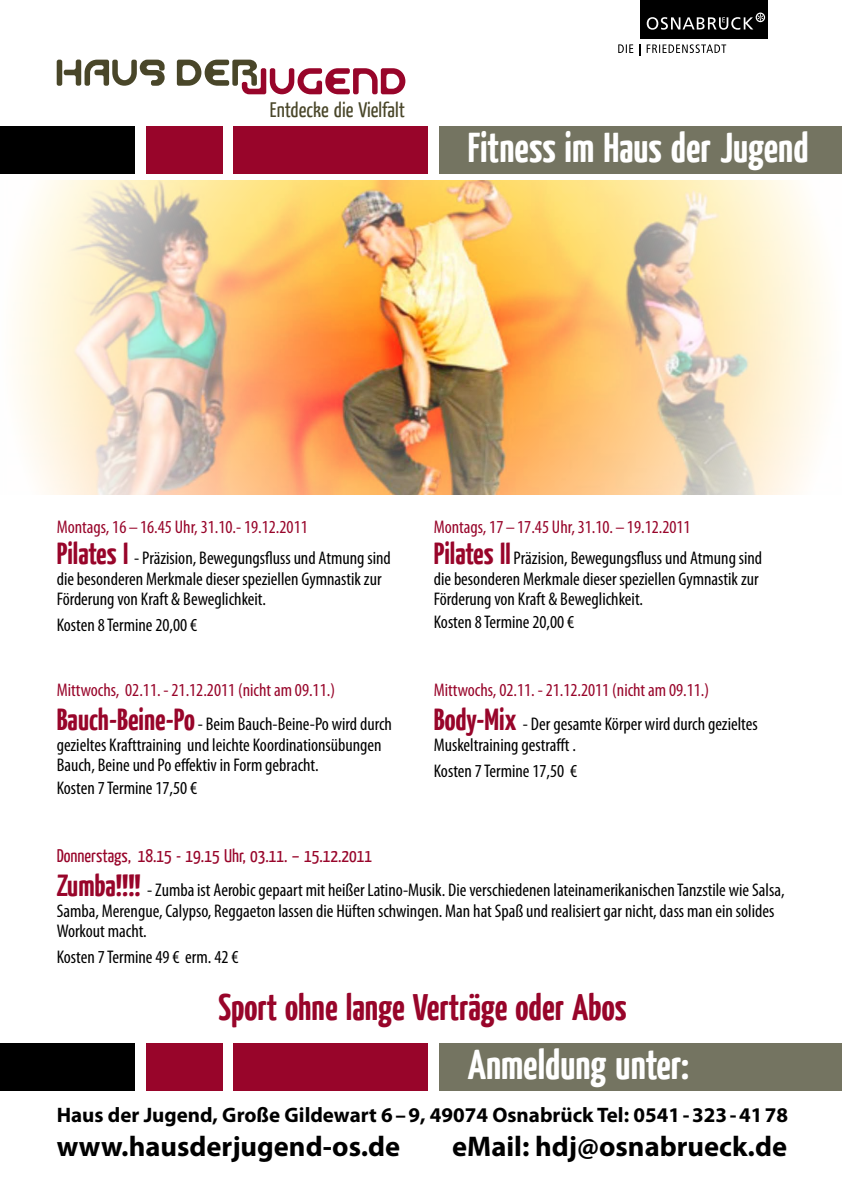
<style>
.page{position:relative;width:842px;height:1191px;background:#fff}
.page>*{position:absolute;margin:0;border:0;box-sizing:border-box;transform-origin:0 0}
.t1{font:700 41.8px "Yanone Kaffeesatz";color:#fff}
.t2{font:700 37px "Yanone Kaffeesatz";color:#98052a}
.t3{font:700 28.5px "Myriad Pro";color:#000}
.t4{font:700 21px "Myriad Pro";color:#000}
.t5{font:21px "Yanone Kaffeesatz";color:#494629}
.t6{font:condensed 18.4px/20.4px "Myriad Pro";color:#000}
.t7{font:condensed 18.4px/34.3px "Myriad Pro";color:#98052a}
.t8{font:18.4px "Yanone Kaffeesatz";color:#98052a}
.s1{color:#98052a}
.s2{font-family:"Yanone Kaffeesatz";font-weight:700;font-stretch:normal;font-size:30.6px;color:#98052a}
.s3{font-family:"Yanone Kaffeesatz";font-weight:700;font-stretch:normal;font-size:30.6px}
.s4{color:#000}
</style>
<div class="page">
<img style="left:15px;top:181px;width:813px;height:314px">
<svg style="left:57px;top:60px;width:348px;height:34px"></svg>
<div style="left:640px;top:0;width:127px;height:39px;background:#000"></div>
<svg style="left:647px;top:13px;width:118px;height:17px"></svg>
<svg style="left:639px;top:44px;width:2px;height:12px"></svg>
<svg style="left:647px;top:44px;width:79px;height:9px"></svg>
<svg style="left:618px;top:44px;width:15px;height:9px"></svg>
<div style="left:146px;top:1043px;width:76px;height:47px;background:#98052a"></div>
<div style="left:234px;top:1043px;width:194px;height:47px;background:#98052a"></div>
<div style="left:440px;top:1043px;width:402px;height:47px;background:#747461"></div>
<div style="left:0;top:1043px;width:134px;height:47px;background:#000"></div>
<div style="left:146px;top:126px;width:76px;height:48px;background:#98052a"></div>
<div style="left:234px;top:126px;width:194px;height:48px;background:#98052a"></div>
<div style="left:440px;top:126px;width:402px;height:48px;background:#747461"></div>
<div style="left:0;top:126px;width:134px;height:48px;background:#000"></div>
<p class="t5" style="left:270px;top:96px;width:136px">Entdecke die Vielfalt</p>
<h1 class="t1" style="left:468px;top:120px;width:342px">Fitness im Haus der Jugend</h1>
<p class="t6" style="left:57px;top:510px;width:336px;line-height:31.5px"><span class="s1">Montags, 16 – 16.45 Uhr, 31.10.- 19.12.2011<br></span><span class="s2">Pilates I</span> - Präzision, Bewegungsfluss und Atmung sind</p>
<p class="t6" style="left:57px;top:568px;width:326px">die besonderen Merkmale dieser speziellen Gymnastik zur<br>Förderung von Kraft &amp; Beweglichkeit.</p>
<p class="t6" style="left:57px;top:614px;width:142px">Kosten 8 Termine 20,00 €</p>
<p class="t7" style="left:57px;top:672px;width:337px">Mittwochs, 02.11. - 21.12.2011 (nicht am 09.11.)<br><span class="s3">Bauch-Beine-Po</span> <span class="s4">- Beim Bauch-Beine-Po wird durch</span></p>
<p class="t6" style="left:57px;top:734px;width:326px">gezieltes Krafttraining und leichte Koordinationsübungen<br>Bauch, Beine und Po effektiv in Form gebracht.</p>
<p class="t6" style="left:57px;top:777px;width:142px">Kosten 7 Termine 17,50 €</p>
<p class="t7" style="left:434px;top:511px;width:330px;line-height:31.4px">Montags, 17 – 17.45 Uhr, 31.10.– 19.12.2011<br><span class="s3">Pilates II</span> <span class="s4">Präzision, Bewegungsfluss und Atmung sind</span></p>
<p class="t6" style="left:434px;top:568px;width:326px">die besonderen Merkmale dieser speziellen Gymnastik zur<br>Förderung von Kraft &amp; Beweglichkeit.</p>
<p class="t6" style="left:434px;top:612px;width:142px">Kosten 8 Termine 20,00 €</p>
<p class="t7" style="left:434px;top:672px;width:325px">Mittwochs, 02.11. - 21.12.2011 (nicht am 09.11.)<br><span class="s3">Body-Mix</span> <span class="s4">- Der gesamte Körper wird durch gezieltes</span></p>
<p class="t6" style="left:434px;top:731px;width:145px;line-height:26.2px">Muskeltraining gestrafft .<br>Kosten 7 Termine 17,50 €</p>
<p class="t8" style="left:57px;top:844px;width:317px">Donnerstags, 18.15 - 19.15 Uhr, 03.11. – 15.12.2011</p>
<p class="t6" style="left:57px;top:880px;width:729px"><span class="s2">Zumba!!!!</span> - Zumba ist Aerobic gepaart mit heißer Latino-Musik. Die verschiedenen lateinamerikanischen Tanzstile wie Salsa,<br>Samba, Merengue, Calypso, Reggaeton lassen die Hüften schwingen. Man hat Spaß und realisiert gar nicht, dass man ein solides<br>Workout macht.</p>
<p class="t6" style="left:57px;top:947px;width:183px">Kosten 7 Termine 49 € erm. 42 €</p>
<h2 class="t2" style="left:218px;top:982px;width:409px">Sport ohne lange Verträge oder Abos</h2>
<h1 class="t1" style="left:468px;top:1037px;width:223px">Anmeldung unter:</h1>
<p class="t4" style="left:57px;top:1100px;width:733px">Haus der Jugend, Große Gildewart 6–9, 49074 Osnabrück Tel: 0541-323-4178</p>
<h3 class="t3" style="left:57px;top:1128px;width:345px">www.hausderjugend-os.de</h3>
<h3 class="t3" style="left:452px;top:1128px;width:336px">eMail: hdj@osnabrueck.de</h3>
</div>
